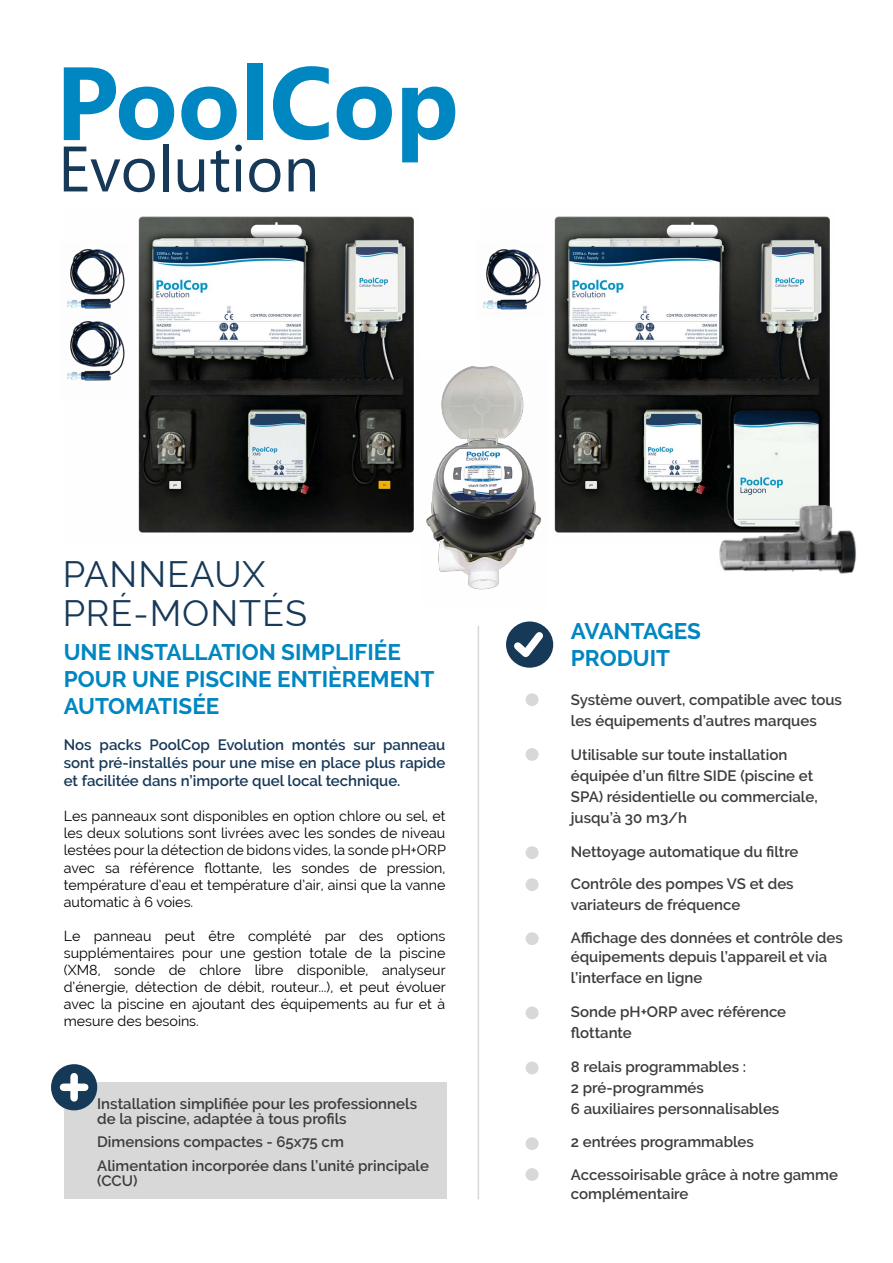
<style>
.page{position:relative;width:893px;height:1263px;background:#fff}
.page>*{position:absolute;margin:0;border:0;box-sizing:border-box;transform-origin:0 0}
.t1{font:36px/39px "Raleway";letter-spacing:.025em;color:#173958}
.t2{font:700 22.5px/27px "Raleway";color:#0086c1}
.t3{font:600 15px/21px "Raleway";color:#3c3c3b}
.t4{font:600 15px/18px "Raleway";color:#173958;text-align:justify}
.t5{font:14.25px/17.1px "Raleway";color:#000;text-align:justify}
</style>
<div class="page">
<div style="left:64px;top:1082px;width:382px;height:117px;background:#d8d8d8"></div>
<div style="left:51px;top:1064px;width:46px;height:46px;background:#173958;border-radius:50%"></div>
<div style="left:70px;top:1077px;width:8px;height:21px;background:#fff"></div>
<div style="left:64px;top:1083px;width:21px;height:8px;background:#fff"></div>
<hr style="left:478px;top:626px;width:1px;height:573px;background:#d7d8da">
<img style="left:138px;top:216px;width:276px;height:317px">
<img style="left:554px;top:216px;width:276px;height:317px">
<img style="left:67px;top:249px;width:58px;height:132px">
<img style="left:483px;top:249px;width:58px;height:61px">
<img style="left:709px;top:495px;width:147px;height:79px">
<svg style="left:506px;top:621px;width:47px;height:47px"></svg>
<svg style="left:507px;top:625px;width:43px;height:39px"></svg>
<div style="left:526px;top:1137px;width:13px;height:13px;background:#d7d8da;border-radius:50%"></div>
<div style="left:526px;top:1061px;width:13px;height:13px;background:#d7d8da;border-radius:50%"></div>
<div style="left:526px;top:1006px;width:13px;height:13px;background:#d7d8da;border-radius:50%"></div>
<div style="left:526px;top:932px;width:13px;height:13px;background:#d7d8da;border-radius:50%"></div>
<div style="left:526px;top:878px;width:13px;height:13px;background:#d7d8da;border-radius:50%"></div>
<div style="left:526px;top:846px;width:13px;height:13px;background:#d7d8da;border-radius:50%"></div>
<div style="left:526px;top:748px;width:13px;height:13px;background:#d7d8da;border-radius:50%"></div>
<div style="left:526px;top:693px;width:13px;height:13px;background:#d7d8da;border-radius:50%"></div>
<div style="left:526px;top:1168px;width:13px;height:13px;background:#d7d8da;border-radius:50%"></div>
<svg style="left:249px;top:159px;width:31px;height:33px"></svg>
<svg style="left:289px;top:159px;width:26px;height:32px"></svg>
<svg style="left:64px;top:67px;width:178px;height:125px"></svg>
<div style="left:247px;top:63px;width:16px;height:77px;background:#0086c1"></div>
<svg style="left:273px;top:66px;width:56px;height:74px"></svg>
<svg style="left:337px;top:87px;width:55px;height:53px"></svg>
<svg style="left:402px;top:87px;width:53px;height:75px"></svg>
<img style="left:426px;top:365px;width:115px;height:225px">
<h1 class="t1" style="left:63px;top:555px;width:246px">PANNEAUX<br>PRÉ-MONTÉS</h1>
<h2 class="t2" style="left:64px;top:639px;width:372px">UNE INSTALLATION SIMPLIFIÉE<br>POUR UNE PISCINE ENTIÈREMENT<br>AUTOMATISÉE</h2>
<p class="t4" style="left:64px;top:736px;width:383px">Nos packs PoolCop Evolution montés sur panneau sont pré-installés pour une mise en place plus rapide et facilitée dans n’importe quel local technique.</p>
<p class="t5" style="left:64px;top:808px;width:384px">Les panneaux sont disponibles en option chlore ou sel, et les deux solutions sont livrées avec les sondes de niveau lestées pour la détection de bidons vides, la sonde pH+ORP avec sa référence flottante, les sondes de pression, température d’eau et température d’air, ainsi que la vanne automatic à 6 voies.</p>
<p class="t5" style="left:64px;top:927px;width:383px">Le panneau peut être complété par des options supplémentaires pour une gestion totale de la piscine (XM8, sonde de chlore libre disponible, analyseur d’énergie, détection de débit, routeur...), et peut évoluer avec la piscine en ajoutant des équipements au fur et à mesure des besoins.</p>
<p class="t3" style="left:97px;top:1096px;width:321px;line-height:15px">Installation simplifiée pour les professionnels de la piscine, adaptée à tous profils</p>
<p class="t3" style="left:97px;top:1130px;width:333px;line-height:23.5px">Dimensions compactes - 65x75 cm<br>Alimentation incorporée dans l’unité principale</p>
<p class="t3" style="left:97px;top:1170px;width:42px">(CCU)</p>
<h2 class="t2" style="left:571px;top:618px;width:132px">AVANTAGES<br>PRODUIT</h2>
<p class="t3" style="left:571px;top:690px;width:273px">Système ouvert, compatible avec tous les équipements d’autres marques</p>
<p class="t3" style="left:571px;top:744px;width:248px">Utilisable sur toute installation équipée d’un filtre SIDE (piscine et<br>SPA) résidentielle ou commerciale, jusqu’à 30 m3/h</p>
<p class="t3" style="left:571px;top:836px;width:229px;line-height:32.2px">Nettoyage automatique du filtre<br>Contrôle des pompes VS et des</p>
<p class="t3" style="left:571px;top:889px;width:273px;line-height:32.2px">variateurs de fréquence<br>Affichage des données et contrôle des</p>
<p class="t3" style="left:571px;top:946px;width:258px">équipements depuis l’appareil et via l’interface en ligne</p>
<p class="t3" style="left:571px;top:1001px;width:217px">Sonde pH+ORP avec référence flottante</p>
<p class="t3" style="left:571px;top:1056px;width:210px">8 relais programmables :<br>2 pré-programmés<br>6 auxiliaires personnalisables</p>
<p class="t3" style="left:571px;top:1126px;width:269px;line-height:32.2px">2 entrées programmables<br>Accessoirisable grâce à notre gamme</p>
<p class="t3" style="left:571px;top:1183px;width:119px">complémentaire</p>
</div>
